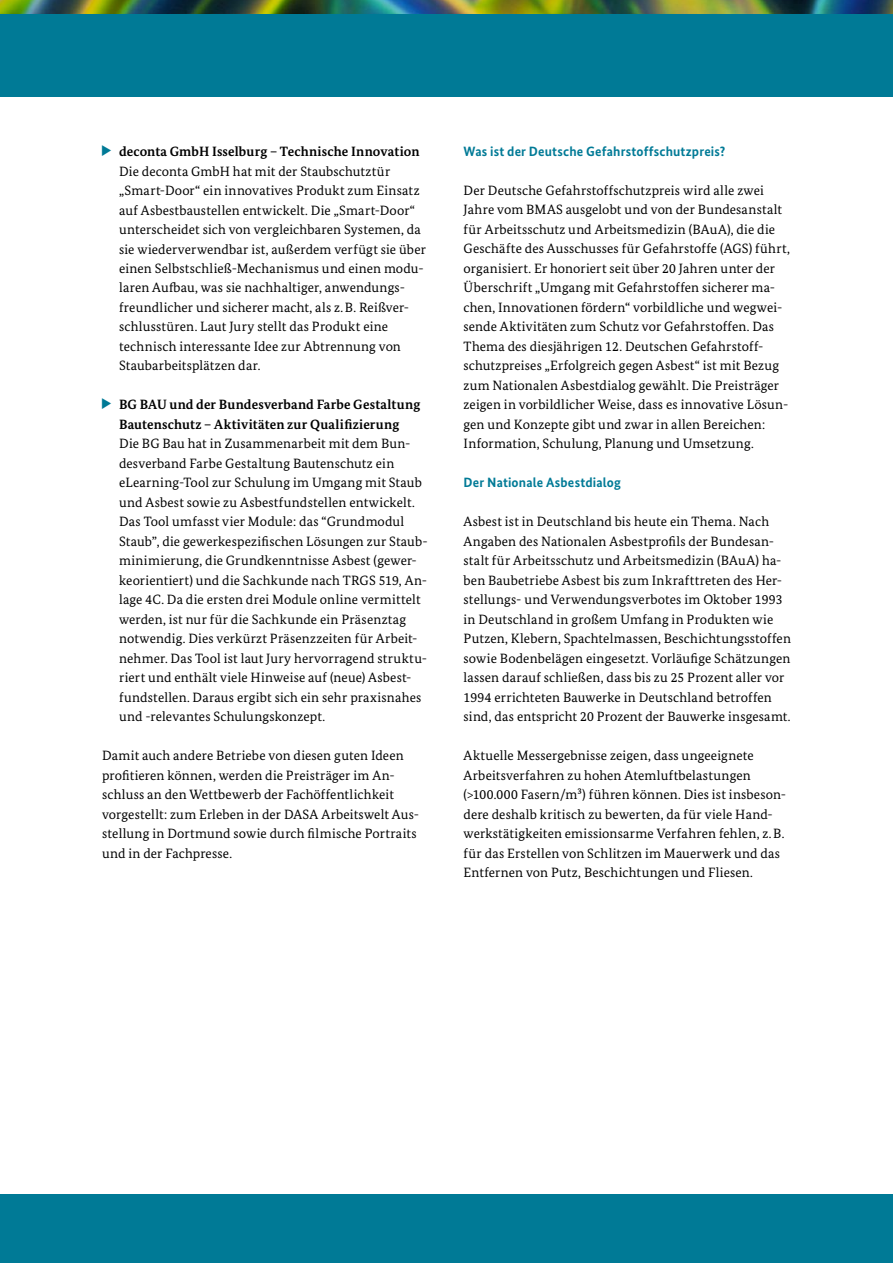
<style>
.page{position:relative;width:893px;height:1263px;background:#fff}
.page>*{position:absolute;margin:0;border:0;box-sizing:border-box;transform-origin:0 0}
.t1{font:13.5px/19.5px "Bundes Serif";letter-spacing:.01em;color:#000}
.t2{font:700 13.5px/19.5px "Bundes Serif";letter-spacing:.015em;color:#000;text-align:center}
.t3{font:700 13.5px "Bundes Sans";letter-spacing:.01em;color:#007a96}
.s1{font-family:"INQA Triangel";color:#007a96}
.s2{font-weight:700}
.s3{font-family:"INQA Triangel";font-weight:400;color:#007a96}
</style>
<div class="page">
<div style="left:0;top:1195px;width:893px;height:68px;background:#007a96"></div>
<div style="left:0;top:14px;width:893px;height:82px;background:#007a96"></div>
<img style="left:0;top:0;width:893px;height:14px">
<p class="t1" style="left:119px;top:141px;width:308px;text-indent:-17px"><span class="s1">&gt;</span> <span class="s2">deconta GmbH Isselburg – Technische Innovation </span>Die deconta GmbH hat mit der Staubschutztür „Smart-Door“ ein innovatives Produkt zum Einsatz auf Asbestbaustellen entwickelt. Die „Smart-Door“ unterscheidet sich von vergleichbaren Systemen, da sie wiederverwendbar ist, außerdem verfügt sie über einen Selbstschließ-Mechanismus und einen modu&shy;laren Aufbau, was sie nachhaltiger, anwendungs&shy;freundlicher und sicherer macht, als z.B. Reißver&shy;schlusstüren. Laut Jury stellt das Produkt eine technisch interessante Idee zur Abtrennung von Staubarbeitsplätzen dar.</p>
<p class="t2" style="left:102px;top:395px;width:320px"><span class="s3">&gt;</span> BG BAU und der Bundesverband Farbe Gestaltung<br>Bautenschutz – Aktivitäten zur Qualifizierung</p>
<p class="t1" style="left:119px;top:434px;width:310px">Die BG Bau hat in Zusammenarbeit mit dem Bun&shy;desverband Farbe Gestaltung Bautenschutz ein eLearning-Tool zur Schulung im Umgang mit Staub und Asbest sowie zu Asbestfundstellen entwickelt.<br>Das Tool umfasst vier Module: das “Grundmodul Staub”, die gewerkespezifischen Lösungen zur Staub&shy;minimierung, die Grundkenntnisse Asbest (gewer&shy;keorientiert) und die Sachkunde nach TRGS 519, An&shy;lage 4C. Da die ersten drei Module online vermittelt werden, ist nur für die Sachkunde ein Präsenztag notwendig. Dies verkürzt Präsenzzeiten für Arbeit&shy;nehmer. Das Tool ist laut Jury hervorragend struktu&shy;riert und enthält viele Hinweise auf (neue) Asbest&shy;fundstellen. Daraus ergibt sich ein sehr praxisnahes und -relevantes Schulungskonzept.</p>
<p class="t1" style="left:102px;top:746px;width:319px">Damit auch andere Betriebe von diesen guten Ideen profitieren können, werden die Preisträger im An&shy;schluss an den Wettbewerb der Fachöffentlichkeit vorgestellt: zum Erleben in der DASA Arbeitswelt Aus&shy;stellung in Dortmund sowie durch filmische Portraits und in der Fachpresse.</p>
<p class="t3" style="left:463px;top:143px;width:263px">Was ist der Deutsche Gefahrstoffschutzpreis?</p>
<p class="t1" style="left:463px;top:180px;width:328px">Der Deutsche Gefahrstoffschutzpreis wird alle zwei Jahre vom BMAS ausgelobt und von der Bundesanstalt für Arbeitsschutz und Arbeitsmedizin (BAuA), die die Geschäfte des Ausschusses für Gefahrstoffe (AGS) führt, organisiert. Er honoriert seit über 20 Jahren unter der Überschrift „Umgang mit Gefahrstoffen sicherer ma&shy;chen, Innovationen fördern“ vorbildliche und wegwei&shy;sende Aktivitäten zum Schutz vor Gefahrstoffen. Das Thema des diesjährigen 12. Deutschen Gefahrstoff&shy;schutzpreises „Erfolgreich gegen Asbest“ ist mit Bezug zum Nationalen Asbestdialog gewählt. Die Preisträger zeigen in vorbildlicher Weise, dass es innovative Lösun&shy;gen und Konzepte gibt und zwar in allen Bereichen:<br>Information, Schulung, Planung und Umsetzung.</p>
<p class="t3" style="left:463px;top:474px;width:159px">Der Nationale Asbestdialog</p>
<p class="t1" style="left:463px;top:512px;width:329px">Asbest ist in Deutschland bis heute ein Thema. Nach Angaben des Nationalen Asbestprofils der Bundesan&shy;stalt für Arbeitsschutz und Arbeitsmedizin (BAuA) ha&shy;ben Baubetriebe Asbest bis zum Inkrafttreten des Her&shy;stellungs- und Verwendungsverbotes im Oktober 1993 in Deutschland in großem Umfang in Produkten wie Putzen, Klebern, Spachtelmassen, Beschichtungsstoffen sowie Bodenbelägen eingesetzt. Vorläufige Schätzungen lassen darauf schließen, dass bis zu 25 Prozent aller vor 1994 errichteten Bauwerke in Deutschland betroffen sind, das entspricht 20 Prozent der Bauwerke insgesamt.</p>
<p class="t1" style="left:463px;top:746px;width:324px">Aktuelle Messergebnisse zeigen, dass ungeeignete Arbeitsverfahren zu hohen Atemluftbelastungen (&gt;100.000 Fasern/m³) führen können. Dies ist insbeson&shy;dere deshalb kritisch zu bewerten, da für viele Hand&shy;werkstätigkeiten emissionsarme Verfahren fehlen, z.B. für das Erstellen von Schlitzen im Mauerwerk und das Entfernen von Putz, Beschichtungen und Fliesen.</p>
</div>
